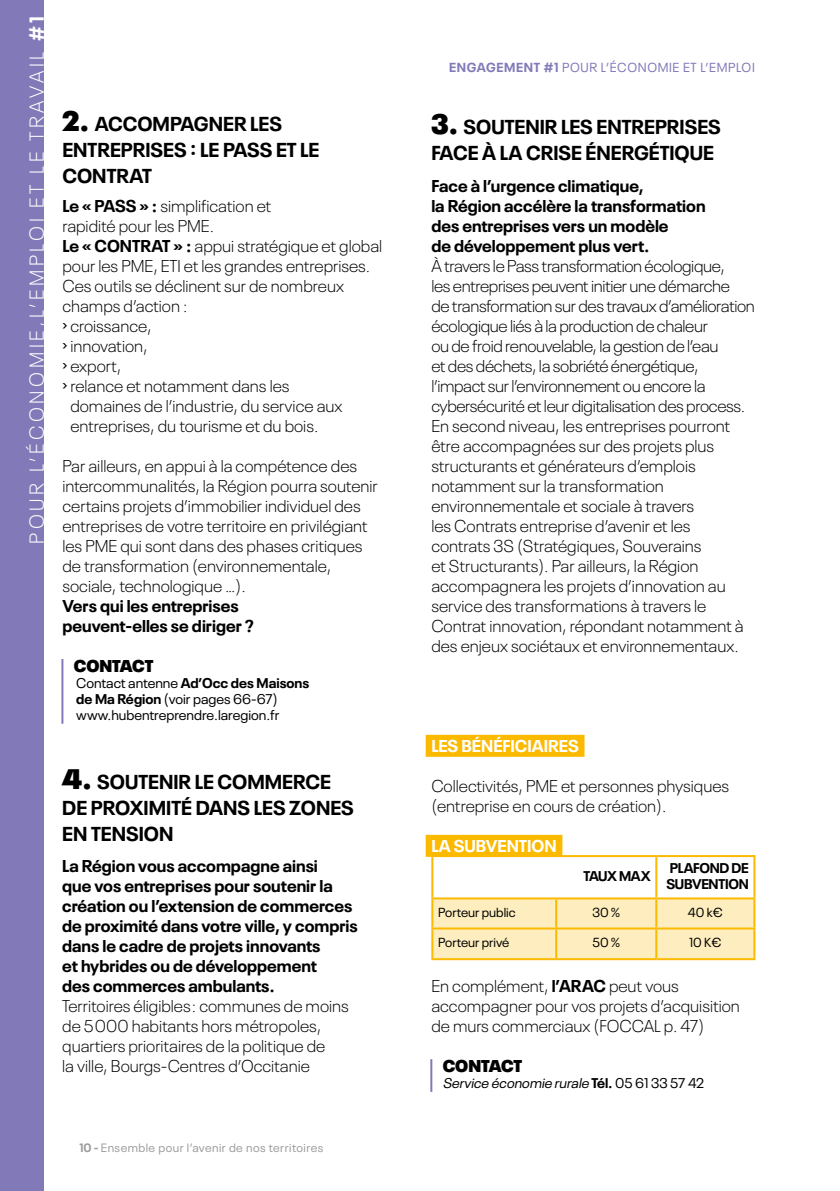
<style>
.page{position:relative;width:840px;height:1191px;background:#fff}
.page>*{position:absolute;margin:0;border:0;box-sizing:border-box;transform-origin:0 0}
.t1{font:700 20px/26px "Neue Plak";color:#000}
.t2{font:300 20px "Neue Plak";letter-spacing:.18em;color:#fff}
.t3{font:300 17px/20px "Neue Plak";color:#000}
.t4{font:300 17px/20px "Neue Plak";letter-spacing:-.02em;color:#000}
.t5{font:700 17px/20px "Neue Plak";color:#000}
.t6{font:700 17px "Neue Plak";color:#fff}
.t7{font:900 17px "Neue Plak";letter-spacing:-.005em;color:#000}
.t8{font:14px/16px "Neue Plak";color:#000}
.t9{font:italic 14px "Neue Plak";color:#000}
.t10{font:700 14px/16px "Neue Plak";letter-spacing:-.02em;color:#000}
.t11{font:13px "Neue Plak";color:#000}
.t12{font:13px "Neue Plak";letter-spacing:.05em;color:#827ab8}
.t13{font:12px "Neue Plak";letter-spacing:.04em;color:#9d9d9c}
.s1{font-weight:700}
.s2{font-weight:900;font-size:28px}
.s3{font-weight:400}
.s4{font-weight:700;font-style:normal}
.s5{font-style:normal}
</style>
<div class="page">
<div style="left:0;top:0;width:44px;height:1191px;background:#827ab8"></div>
<hr style="left:61px;top:659px;width:2px;height:64px;background:#827ab8">
<div style="left:425px;top:735px;width:159px;height:22px;background:#fbba00"></div>
<div style="left:425px;top:835px;width:137px;height:22px;background:#fbba00"></div>
<hr style="left:430px;top:1059px;width:2px;height:32px;background:#827ab8">
<div style="left:433px;top:899px;width:320px;height:59px;background:#feeebf"></div>
<hr style="left:655px;top:899px;width:2px;height:28px;background:#fbba00">
<hr style="left:431px;top:927px;width:125px;height:2px;background:#fbba00">
<hr style="left:556px;top:927px;width:100px;height:2px;background:#fbba00">
<hr style="left:656px;top:927px;width:99px;height:2px;background:#fbba00">
<hr style="left:655px;top:929px;width:2px;height:29px;background:#fbba00">
<hr style="left:656px;top:855px;width:99px;height:2px;background:#fbba00">
<hr style="left:753px;top:857px;width:2px;height:40px;background:#fbba00">
<hr style="left:431px;top:899px;width:2px;height:28px;background:#fbba00">
<hr style="left:431px;top:929px;width:2px;height:29px;background:#fbba00">
<hr style="left:431px;top:958px;width:125px;height:2px;background:#fbba00">
<hr style="left:555px;top:899px;width:2px;height:28px;background:#fbba00">
<hr style="left:656px;top:897px;width:99px;height:2px;background:#fbba00">
<hr style="left:753px;top:899px;width:2px;height:28px;background:#fbba00">
<hr style="left:555px;top:929px;width:2px;height:29px;background:#fbba00">
<hr style="left:753px;top:929px;width:2px;height:29px;background:#fbba00">
<hr style="left:556px;top:958px;width:100px;height:2px;background:#fbba00">
<hr style="left:656px;top:958px;width:99px;height:2px;background:#fbba00">
<hr style="left:431px;top:857px;width:2px;height:40px;background:#fbba00">
<hr style="left:556px;top:855px;width:100px;height:2px;background:#fbba00">
<hr style="left:655px;top:857px;width:2px;height:40px;background:#fbba00">
<hr style="left:431px;top:897px;width:125px;height:2px;background:#fbba00">
<hr style="left:556px;top:897px;width:100px;height:2px;background:#fbba00">
<p class="t2" style="left:22px;top:544px;width:529px;rotate:-90deg">POUR L’ÉCONOMIE,L’EMPLOI ET LE TRAVAIL <span class="s1">#1</span></p>
<p class="t1" style="left:62px;top:108px;width:258px"><span class="s2">2.</span> ACCOMPAGNER LES<br>ENTREPRISES : LE PASS ET LE<br>CONTRAT</p>
<p class="t3" style="left:62px;top:195px;width:210px"><span class="s1">Le « PASS » :</span> simplification et</p>
<p class="t3" style="left:62px;top:215px;width:153px">rapidité pour les PME.</p>
<p class="t3" style="left:62px;top:234px;width:321px"><span class="s1">Le « CONTRAT » :</span> appui stratégique et global</p>
<p class="t3" style="left:62px;top:254px;width:309px">pour les PME, ETI et les grandes entreprises.</p>
<p class="t3" style="left:62px;top:274px;width:283px">Ces outils se déclinent sur de nombreux</p>
<p class="t3" style="left:62px;top:294px;width:126px">champs d’action :</p>
<p class="t3" style="left:62px;top:314px;width:91px"><span class="s3">›</span> croissance,</p>
<p class="t3" style="left:62px;top:334px;width:87px"><span class="s3">›</span> innovation,</p>
<p class="t3" style="left:62px;top:354px;width:60px"><span class="s3">›</span> export,</p>
<p class="t3" style="left:62px;top:374px;width:228px"><span class="s3">›</span> relance et notamment dans les</p>
<p class="t3" style="left:70px;top:394px;width:273px">domaines de l’industrie, du service aux</p>
<p class="t3" style="left:70px;top:414px;width:249px">entreprises, du tourisme et du bois.</p>
<p class="t3" style="left:62px;top:454px;width:317px">Par ailleurs, en appui à la compétence des intercommunalités, la Région pourra soutenir certains projets d’immobilier individuel des entreprises de votre territoire en privilégiant les PME qui sont dans des phases critiques de transformation (environnementale, sociale, technologique …).</p>
<p class="t5" style="left:62px;top:594px;width:193px">Vers qui les entreprises peuvent-elles se diriger ?</p>
<p class="t7" style="left:74px;top:652px;width:81px">CONTACT</p>
<p class="t8" style="left:76px;top:674px;width:234px">Contact antenne <span class="s1">Ad’Occ des Maisons de Ma Région</span> (voir pages 66-67) www.hubentreprendre.laregion.fr</p>
<p class="t1" style="left:62px;top:767px;width:293px"><span class="s2">4.</span> SOUTENIR LE COMMERCE<br>DE PROXIMITÉ DANS LES ZONES<br>EN TENSION</p>
<p class="t5" style="left:62px;top:854px;width:297px">La Région vous accompagne ainsi<br>que vos entreprises pour soutenir la création ou l’extension de commerces de proximité dans votre ville, y compris dans le cadre de projets innovants<br>et hybrides ou de développement<br>des commerces ambulants.</p>
<p class="t3" style="left:62px;top:994px;width:288px">Territoires éligibles : communes de moins de 5 000 habitants hors métropoles, quartiers prioritaires de la politique de<br>la ville, Bourgs-Centres d’Occitanie</p>
<p class="t13" style="left:79px;top:1139px;width:245px"><span class="s1">10 -</span> Ensemble pour l’avenir de nos territoires</p>
<p class="t12" style="left:449px;top:57px;width:307px"><span class="s1">ENGAGEMENT #1</span> POUR L’ÉCONOMIE ET L’EMPLOI</p>
<p class="t1" style="left:431px;top:111px;width:291px"><span class="s2">3.</span> SOUTENIR LES ENTREPRISES<br>FACE À LA CRISE ÉNERGÉTIQUE</p>
<p class="t5" style="left:431px;top:174px;width:275px">Face à l’urgence climatique,<br>la Région accélère la transformation des entreprises vers un modèle<br>de développement plus vert.</p>
<p class="t4" style="left:431px;top:254px;width:325px">À travers le Pass transformation écologique,<br>les entreprises peuvent initier une démarche<br>de transformation sur des travaux d’amélioration écologique liés à la production de chaleur<br>ou de froid renouvelable, la gestion de l’eau<br>et des déchets, la sobriété énergétique, l’impact sur l’environnement ou encore la cybersécurité et leur digitalisation des process.<br>En second niveau, les entreprises pourront être accompagnées sur des projets plus structurants et générateurs d’emplois notamment sur la transformation environnementale et sociale à travers<br>les Contrats entreprise d’avenir et les<br>contrats 3S (Stratégiques, Souverains<br>et Structurants). Par ailleurs, la Région accompagnera les projets d’innovation au service des transformations à travers le Contrat innovation, répondant notamment à des enjeux sociétaux et environnementaux.</p>
<p class="t6" style="left:431px;top:732px;width:149px">LES BÉNÉFICIAIRES</p>
<p class="t3" style="left:431px;top:775px;width:299px">Collectivités, PME et personnes physiques (entreprise en cours de création).</p>
<p class="t6" style="left:431px;top:832px;width:127px">LA SUBVENTION</p>
<p class="t10" style="left:583px;top:866px;width:69px">TAUX MAX</p>
<p class="t10" style="left:666px;top:858px;width:84px">PLAFOND DE<br>SUBVENTION</p>
<p class="t11" style="left:438px;top:902px;width:79px">Porteur public</p>
<p class="t11" style="left:592px;top:902px;width:29px">30%</p>
<p class="t11" style="left:687px;top:902px;width:36px">40 k€</p>
<p class="t11" style="left:438px;top:932px;width:73px">Porteur privé</p>
<p class="t11" style="left:592px;top:932px;width:29px">50%</p>
<p class="t11" style="left:688px;top:932px;width:34px">10 K€</p>
<p class="t3" style="left:431px;top:975px;width:310px">En complément, <span class="s1">l’ARAC</span> peut vous accompagner pour vos projets d’acquisition de murs commerciaux (FOCCAL p. 47)</p>
<p class="t7" style="left:442px;top:1052px;width:81px">CONTACT</p>
<p class="t9" style="left:442px;top:1072px;width:263px">Service économie rurale <span class="s4">Té l .</span> <span class="s5">0 5 6 1 3 3 5 7 42</span></p>
</div>
